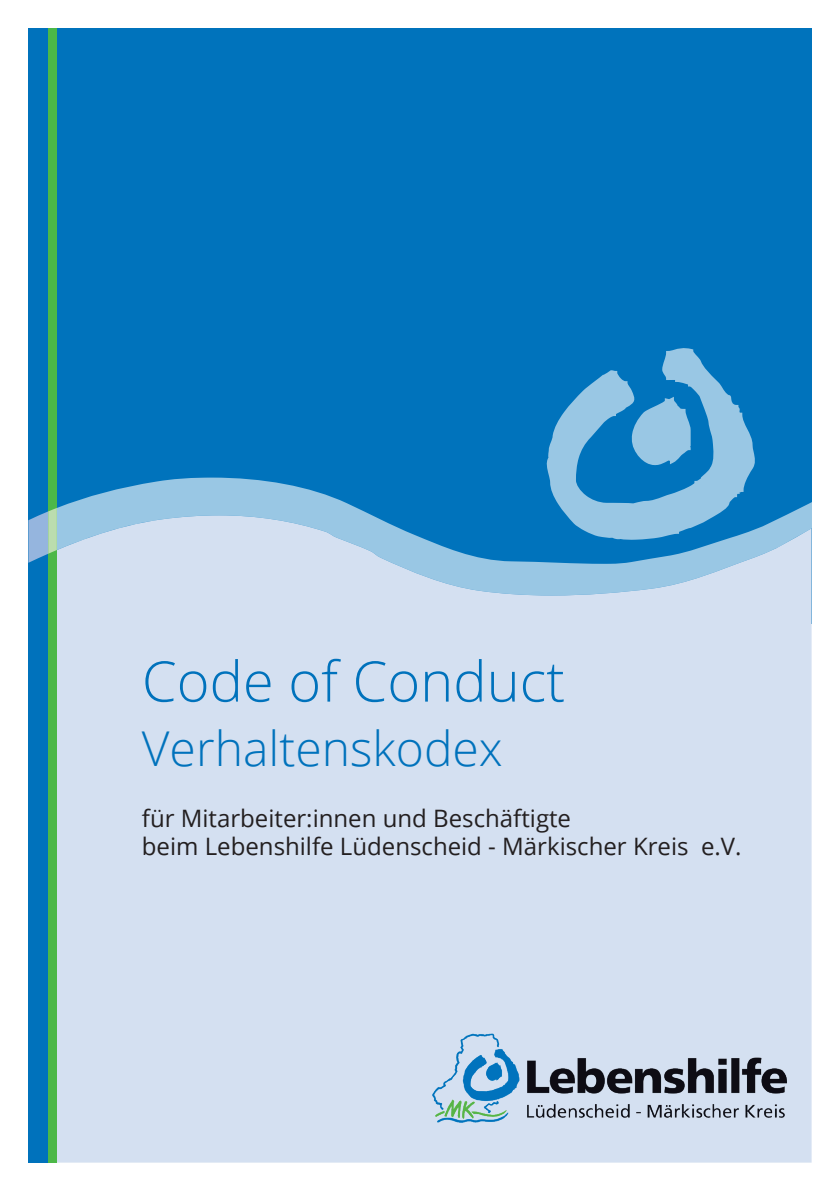
<style>
.page{position:relative;width:840px;height:1191px;background:#fff}
.page>*{position:absolute;margin:0;border:0;box-sizing:border-box;transform-origin:0 0}
.t1{font:300 56px "Open Sans";color:#0072bc}
.t2{font:300 48px "Open Sans";color:#0072bc}
.t3{font:24px/28.8px "Open Sans";color:#231f20}
</style>
<div class="page">
<div style="left:28px;top:28px;width:783px;height:596px;background:#0073bc"></div>
<div style="left:57px;top:595px;width:754px;height:567px;background:#d4e0f1"></div>
<div style="left:28px;top:28px;width:20px;height:1134px;background:#0072bc"></div>
<div style="left:48px;top:28px;width:9px;height:1134px;background:#4cb848"></div>
<svg style="left:28px;top:508px;width:29px;height:55px"></svg>
<img style="left:418px;top:1016px;width:381px;height:124px">
<svg style="left:57px;top:347px;width:755px;height:248px"></svg>
<h1 class="t1" style="left:142px;top:643px;width:424px">Code of Conduct</h1>
<h2 class="t2" style="left:142px;top:715px;width:362px">Verhaltenskodex</h2>
<p class="t3" style="left:142px;top:803px;width:601px">für Mitarbeiter:innen und Beschäftigte<br>beim Lebenshilfe Lüdenscheid - Märkischer Kreis e.V.</p>
</div>
